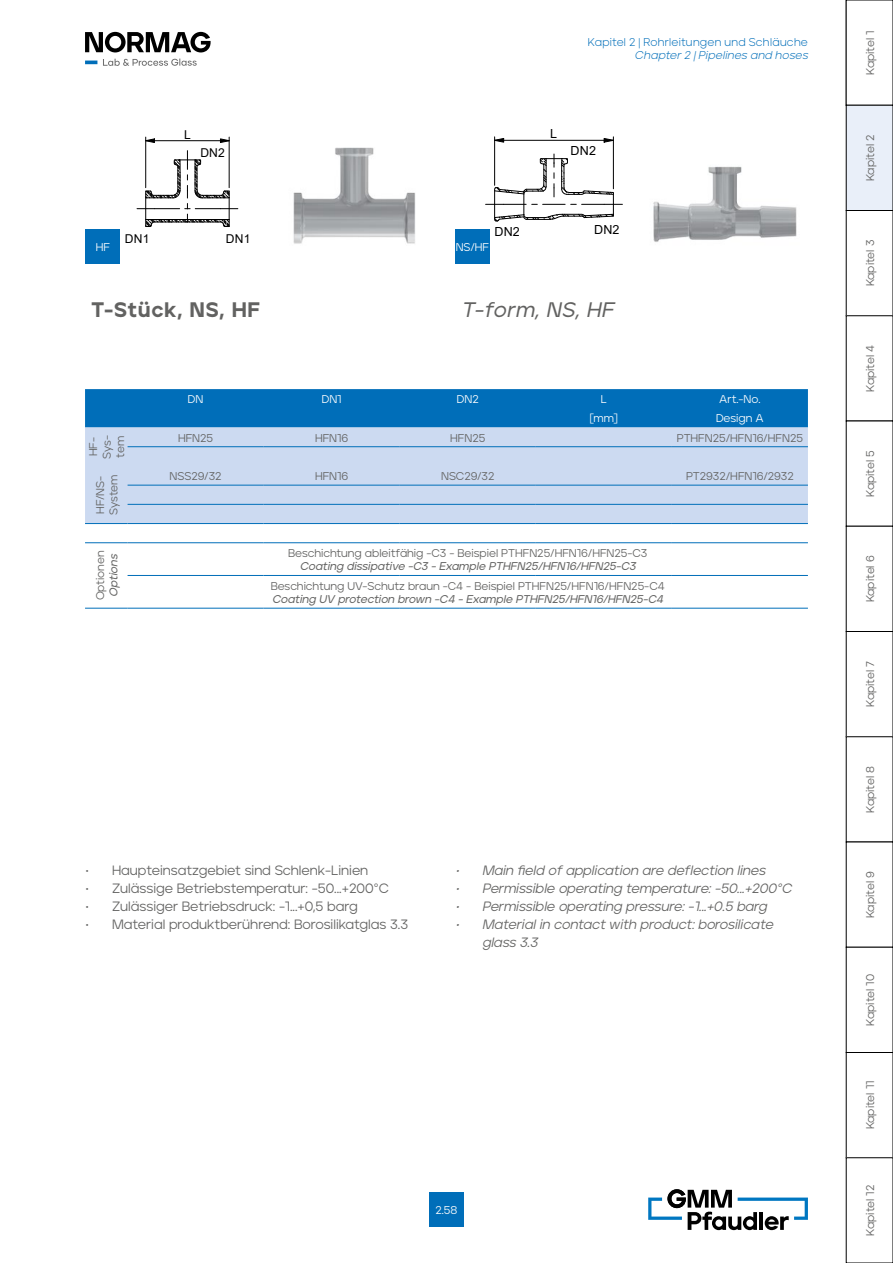
<style>
.page{position:relative;width:893px;height:1263px;background:#fff}
.page>*{position:absolute;margin:0;border:0;box-sizing:border-box;transform-origin:0 0}
.t1{font:900 21px "Jeko";letter-spacing:.03em;color:#626261}
.t2{font:italic 500 21px "Jeko";letter-spacing:.03em;color:#626261}
.t3{font:italic 13.5px/18px "Jeko";color:#626261}
.t4{font:13.5px "Jeko";color:#626261}
.t5{font:12.45px "Arial";letter-spacing:.01em;color:#000}
.t6{font:12.15px "Arial";letter-spacing:.01em;color:#000}
.t7{font:11.25px/13.5px "Jeko";color:#626261}
.t8{font:italic 500 11.25px "Jeko";color:#626261}
.t9{font:11.25px "Jeko";color:#fff}
.t10{font:300 11.25px "Jeko";letter-spacing:.025em;color:#006eb9}
.t11{font:italic 300 11.25px "Jeko";letter-spacing:.02em;color:#006eb9}
</style>
<div class="page">
<svg style="left:648px;top:1189px;width:160px;height:41px"></svg>
<svg style="left:103px;top:59px;width:94px;height:7px"></svg>
<svg style="left:85px;top:61px;width:12px;height:3px"></svg>
<svg style="left:85px;top:32px;width:126px;height:20px"></svg>
<div style="left:429px;top:1193px;width:34px;height:34px;background:#006eb9"></div>
<div style="left:846px;top:105px;width:47px;height:105px;background:#e9eff9"></div>
<img style="left:653px;top:166px;width:144px;height:76px">
<svg style="left:481px;top:136px;width:142px;height:102px"></svg>
<svg style="left:118px;top:136px;width:121px;height:94px"></svg>
<img style="left:293px;top:147px;width:123px;height:97px">
<div style="left:86px;top:230px;width:34px;height:34px;background:#006eb9"></div>
<div style="left:455px;top:230px;width:34px;height:34px;background:#006eb9"></div>
<div style="left:85px;top:389px;width:723px;height:38px;background:#006eb9"></div>
<div style="left:85px;top:427px;width:723px;height:96px;background:#ccdaf1"></div>
<hr style="left:128px;top:446px;width:136px;height:1px;background:#006eb9">
<hr style="left:264px;top:446px;width:136px;height:1px;background:#006eb9">
<hr style="left:400px;top:446px;width:136px;height:1px;background:#006eb9">
<hr style="left:536px;top:446px;width:136px;height:1px;background:#006eb9">
<hr style="left:672px;top:446px;width:136px;height:1px;background:#006eb9">
<hr style="left:128px;top:485px;width:136px;height:1px;background:#006eb9">
<hr style="left:264px;top:485px;width:136px;height:1px;background:#006eb9">
<hr style="left:400px;top:485px;width:136px;height:1px;background:#006eb9">
<hr style="left:536px;top:485px;width:136px;height:1px;background:#006eb9">
<hr style="left:672px;top:485px;width:136px;height:1px;background:#006eb9">
<hr style="left:128px;top:504px;width:136px;height:1px;background:#006eb9">
<hr style="left:264px;top:504px;width:136px;height:1px;background:#006eb9">
<hr style="left:400px;top:504px;width:136px;height:1px;background:#006eb9">
<hr style="left:536px;top:504px;width:136px;height:1px;background:#006eb9">
<hr style="left:672px;top:504px;width:136px;height:1px;background:#006eb9">
<hr style="left:128px;top:523px;width:136px;height:1px;background:#006eb9">
<hr style="left:264px;top:523px;width:136px;height:1px;background:#006eb9">
<hr style="left:400px;top:523px;width:136px;height:1px;background:#006eb9">
<hr style="left:536px;top:523px;width:136px;height:1px;background:#006eb9">
<hr style="left:672px;top:523px;width:136px;height:1px;background:#006eb9">
<hr style="left:128px;top:608px;width:136px;height:1px;background:#006eb9">
<hr style="left:264px;top:608px;width:136px;height:1px;background:#006eb9">
<hr style="left:400px;top:608px;width:136px;height:1px;background:#006eb9">
<hr style="left:536px;top:608px;width:136px;height:1px;background:#006eb9">
<hr style="left:672px;top:608px;width:136px;height:1px;background:#006eb9">
<hr style="left:85px;top:523px;width:43px;height:1px;background:#006eb9">
<hr style="left:128px;top:542px;width:136px;height:1px;background:#006eb9">
<hr style="left:264px;top:542px;width:136px;height:1px;background:#006eb9">
<hr style="left:400px;top:542px;width:136px;height:1px;background:#006eb9">
<hr style="left:536px;top:542px;width:136px;height:1px;background:#006eb9">
<hr style="left:672px;top:542px;width:136px;height:1px;background:#006eb9">
<hr style="left:128px;top:575px;width:136px;height:1px;background:#006eb9">
<hr style="left:264px;top:575px;width:136px;height:1px;background:#006eb9">
<hr style="left:400px;top:575px;width:136px;height:1px;background:#006eb9">
<hr style="left:536px;top:575px;width:136px;height:1px;background:#006eb9">
<hr style="left:672px;top:575px;width:136px;height:1px;background:#006eb9">
<hr style="left:85px;top:542px;width:43px;height:1px;background:#006eb9">
<hr style="left:85px;top:608px;width:43px;height:1px;background:#006eb9">
<p class="t6" style="left:184px;top:126px;width:8px">L</p>
<p class="t6" style="left:200px;top:144px;width:26px">DN2</p>
<p class="t10" style="left:588px;top:35px;width:221px">Kapitel 2 | Rohrleitungen und Schläuche</p>
<p class="t11" style="left:635px;top:49px;width:175px">Chapter 2 | Pipelines and hoses</p>
<p class="t5" style="left:550px;top:125px;width:9px">L</p>
<p class="t5" style="left:570px;top:142px;width:27px">DN2</p>
<p class="t5" style="left:494px;top:223px;width:27px">DN2</p>
<p class="t5" style="left:594px;top:221px;width:27px">DN2</p>
<p class="t6" style="left:125px;top:230px;width:26px">DN1</p>
<p class="t6" style="left:226px;top:231px;width:26px">DN1</p>
<p class="t9" style="left:96px;top:241px;width:16px">HF</p>
<p class="t9" style="left:456px;top:241px;width:35px">NS/HF</p>
<h1 class="t1" style="left:91px;top:297px;width:171px">T-Stück, NS, HF</h1>
<h1 class="t2" style="left:461px;top:297px;width:154px">T-form, NS, HF</h1>
<p class="t9" style="left:188px;top:393px;width:17px">DN</p>
<p class="t9" style="left:322px;top:393px;width:21px">DN1</p>
<p class="t9" style="left:457px;top:393px;width:23px">DN2</p>
<p class="t9" style="left:601px;top:393px;width:8px">L</p>
<p class="t9" style="left:719px;top:393px;width:43px">Art.-No.</p>
<p class="t9" style="left:590px;top:412px;width:30px">[mm]</p>
<p class="t9" style="left:716px;top:412px;width:49px">Design A</p>
<p class="t7" style="left:87px;top:459px;width:25px;rotate:-90deg">HF-<br>Sys&shy;tem</p>
<p class="t7" style="left:178px;top:431px;width:37px">HFN25</p>
<p class="t7" style="left:315px;top:431px;width:35px">HFN16</p>
<p class="t7" style="left:450px;top:431px;width:37px">HFN25</p>
<p class="t7" style="left:677px;top:431px;width:128px">PTHFN25/HFN16/HFN25</p>
<p class="t7" style="left:93px;top:515px;width:42px;rotate:-90deg">HF/NS-<br>System</p>
<p class="t7" style="left:170px;top:469px;width:53px">NSS29/32</p>
<p class="t7" style="left:315px;top:469px;width:35px">HFN16</p>
<p class="t7" style="left:441px;top:469px;width:55px">NSC29/32</p>
<p class="t7" style="left:686px;top:469px;width:109px">PT2932/HFN16/2932</p>
<p class="t7" style="left:93px;top:600px;width:51px;rotate:-90deg">Optionen</p>
<p class="t8" style="left:107px;top:597px;width:44px;rotate:-90deg">Options</p>
<p class="t7" style="left:288px;top:546px;width:361px">Beschichtung ableitfähig -C3 - Beispiel PTHFN25/HFN16/HFN25-C3</p>
<p class="t8" style="left:300px;top:560px;width:337px">Coating dissipative -C3 - Example PTHFN25/HFN16/HFN25-C3</p>
<p class="t7" style="left:271px;top:579px;width:396px">Beschichtung UV-Schutz braun -C4 - Beispiel PTHFN25/HFN16/HFN25-C4</p>
<p class="t8" style="left:272px;top:592px;width:393px">Coating UV protection brown -C4 - Example PTHFN25/HFN16/HFN25-C4</p>
<p class="t4" style="left:85px;top:862px;width:285px">• Haupteinsatzgebiet sind Schlenk-Linien</p>
<p class="t4" style="left:85px;top:880px;width:305px">• Zulässige Betriebstemperatur: -50...+200°C</p>
<p class="t4" style="left:85px;top:898px;width:274px">• Zulässiger Betriebsdruck: -1...+0,5 barg</p>
<p class="t4" style="left:85px;top:916px;width:325px">• Material produktberührend: Borosilikatglas 3.3</p>
<p class="t3" style="left:455px;top:861px;width:312px">• Main field of application are deflection lines</p>
<p class="t3" style="left:455px;top:879px;width:338px">• Permissible operating temperature: -50...+200°C</p>
<p class="t3" style="left:455px;top:897px;width:313px">• Permissible operating pressure: -1...+0.5 barg</p>
<p class="t3" style="left:482px;top:915px;width:293px;text-indent:-27px">• Material in contact with product: borosilicate glass 3.3</p>
<p class="t9" style="left:435px;top:1204px;width:23px">2.58</p>
<p class="t7" style="left:863px;top:75px;width:46px;rotate:-90deg">Kapitel 1</p>
<p class="t7" style="left:863px;top:181px;width:48px;rotate:-90deg">Kapitel 2</p>
<p class="t7" style="left:863px;top:286px;width:48px;rotate:-90deg">Kapitel 3</p>
<p class="t7" style="left:863px;top:392px;width:48px;rotate:-90deg">Kapitel 4</p>
<p class="t7" style="left:863px;top:497px;width:48px;rotate:-90deg">Kapitel 5</p>
<p class="t7" style="left:863px;top:602px;width:48px;rotate:-90deg">Kapitel 6</p>
<p class="t7" style="left:863px;top:707px;width:47px;rotate:-90deg">Kapitel 7</p>
<p class="t7" style="left:863px;top:813px;width:48px;rotate:-90deg">Kapitel 8</p>
<p class="t7" style="left:863px;top:918px;width:48px;rotate:-90deg">Kapitel 9</p>
<p class="t7" style="left:863px;top:1025px;width:53px;rotate:-90deg">Kapitel 10</p>
<p class="t7" style="left:863px;top:1129px;width:50px;rotate:-90deg">Kapitel 11</p>
<p class="t7" style="left:863px;top:1236px;width:52px;rotate:-90deg">Kapitel 12</p>
</div>
